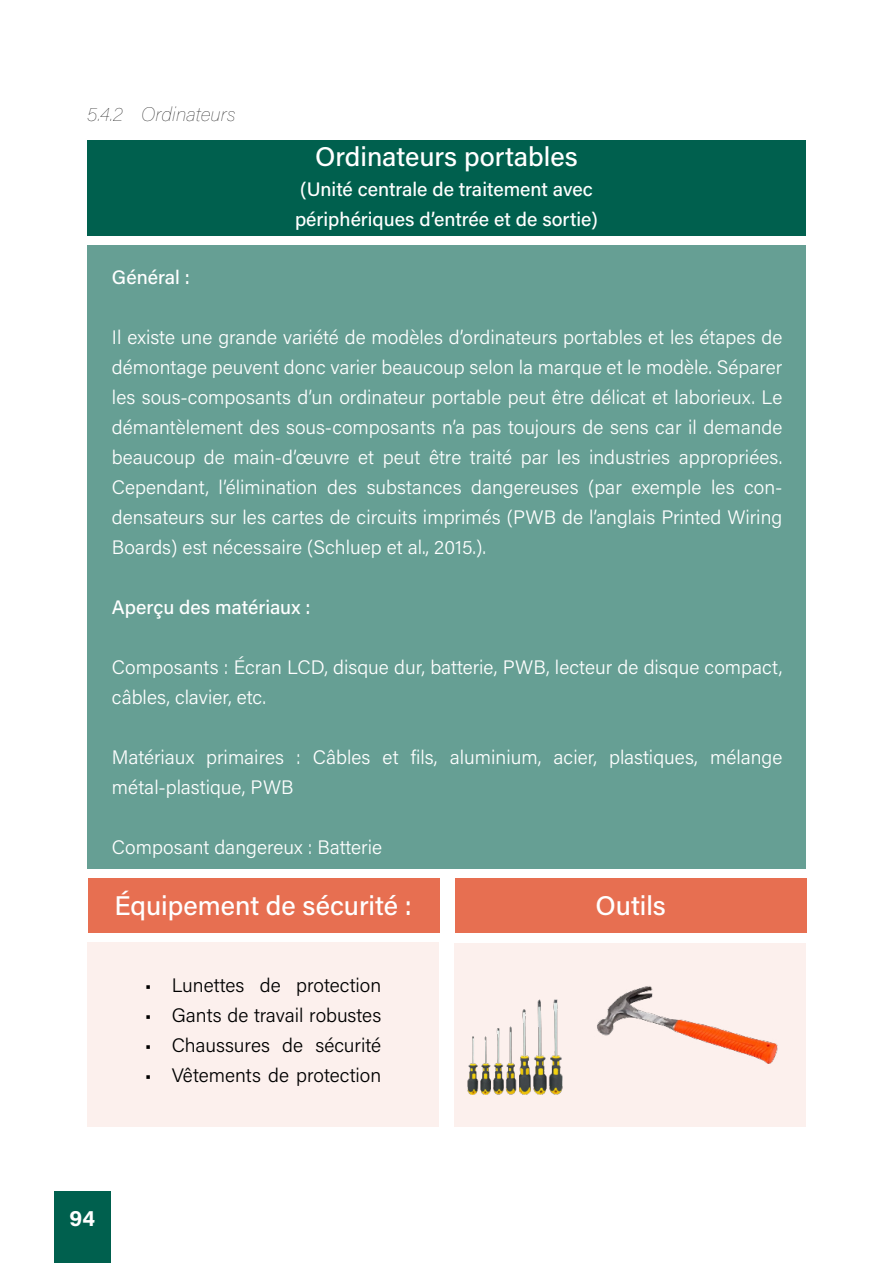
<style>
.page{position:relative;width:893px;height:1263px;background:#fff}
.page>*{position:absolute;margin:0;border:0;box-sizing:border-box;transform-origin:0 0}
.t1{font:500 27px "Acumin Pro";color:#fff}
.t2{font:700 22.5px "Acumin Pro";color:#fff}
.t3{font:300 19.5px/30px "Acumin Pro";color:#fff}
.t4{font:500 19.5px/30px "Acumin Pro";color:#fff}
.t5{font:300 19.5px "Acumin Pro";color:#000}
.t6{font:italic 100 19.5px "Acumin Pro";color:#000}
</style>
<div class="page">
<div style="left:54px;top:1191px;width:57px;height:72px;background:#00604e"></div>
<div style="left:87px;top:140px;width:719px;height:96px;background:#00604e"></div>
<div style="left:87px;top:245px;width:719px;height:624px;background:#669f94"></div>
<div style="left:88px;top:878px;width:352px;height:54px;background:#e76f51"></div>
<div style="left:87px;top:943px;width:352px;height:184px;background:#fcf0ed"></div>
<div style="left:455px;top:878px;width:351px;height:54px;background:#e76f51"></div>
<div style="left:454px;top:943px;width:352px;height:183px;background:#fcf0ed"></div>
<img style="left:597px;top:986px;width:181px;height:78px">
<img style="left:468px;top:999px;width:95px;height:95px">
<p class="t6" style="left:87px;top:101px;width:150px">5.4.2 Ordinateurs</p>
<p class="t4" style="left:112px;top:261px;width:79px">Général :</p>
<h1 class="t1" style="left:315px;top:138px;width:264px">Ordinateurs portables</h1>
<p class="t4" style="left:295px;top:173px;width:304px">(Unité centrale de traitement avec périphériques d’entrée et de sortie)</p>
<p class="t3" style="left:112px;top:321px;width:672px;text-align:justify">Il existe une grande variété de modèles d’ordinateurs portables et les étapes de démontage peuvent donc varier beaucoup selon la marque et le modèle. Séparer les sous-composants d’un ordinateur portable peut être délicat et laborieux. Le démantèlement des sous-composants n’a pas toujours de sens car il demande beaucoup de main-d’œuvre et peut être traité par les industries appropriées.<br>Cependant, l’élimination des substances dangereuses (par exemple les con&shy;densateurs sur les cartes de circuits imprimés (PWB de l’anglais Printed Wiring Boards) est nécessaire (Schluep et al., 2015.).</p>
<p class="t4" style="left:112px;top:591px;width:200px">Aperçu des matériaux :</p>
<p class="t3" style="left:112px;top:651px;width:671px">Composants : Écran LCD, disque dur, batterie, PWB, lecteur de disque compact, câbles, clavier, etc.</p>
<p class="t3" style="left:112px;top:741px;width:672px">Matériaux primaires : Câbles et fils, aluminium, acier, plastiques, mélange métal-plastique, PWB</p>
<p class="t3" style="left:112px;top:831px;width:272px">Composant dangereux : Batterie</p>
<h1 class="t1" style="left:114px;top:887px;width:299px">Équipement de sécurité :</h1>
<h1 class="t1" style="left:595px;top:887px;width:72px">Outils</h1>
<p class="t2" style="left:69px;top:1202px;width:27px">94</p>
<p class="t5" style="left:145px;top:972px;width:238px">• Lunettes de protection</p>
<p class="t5" style="left:145px;top:1002px;width:238px">• Gants de travail robustes</p>
<p class="t5" style="left:145px;top:1032px;width:238px">• Chaussures de sécurité</p>
<p class="t5" style="left:145px;top:1062px;width:238px">• Vêtements de protection</p>
</div>
